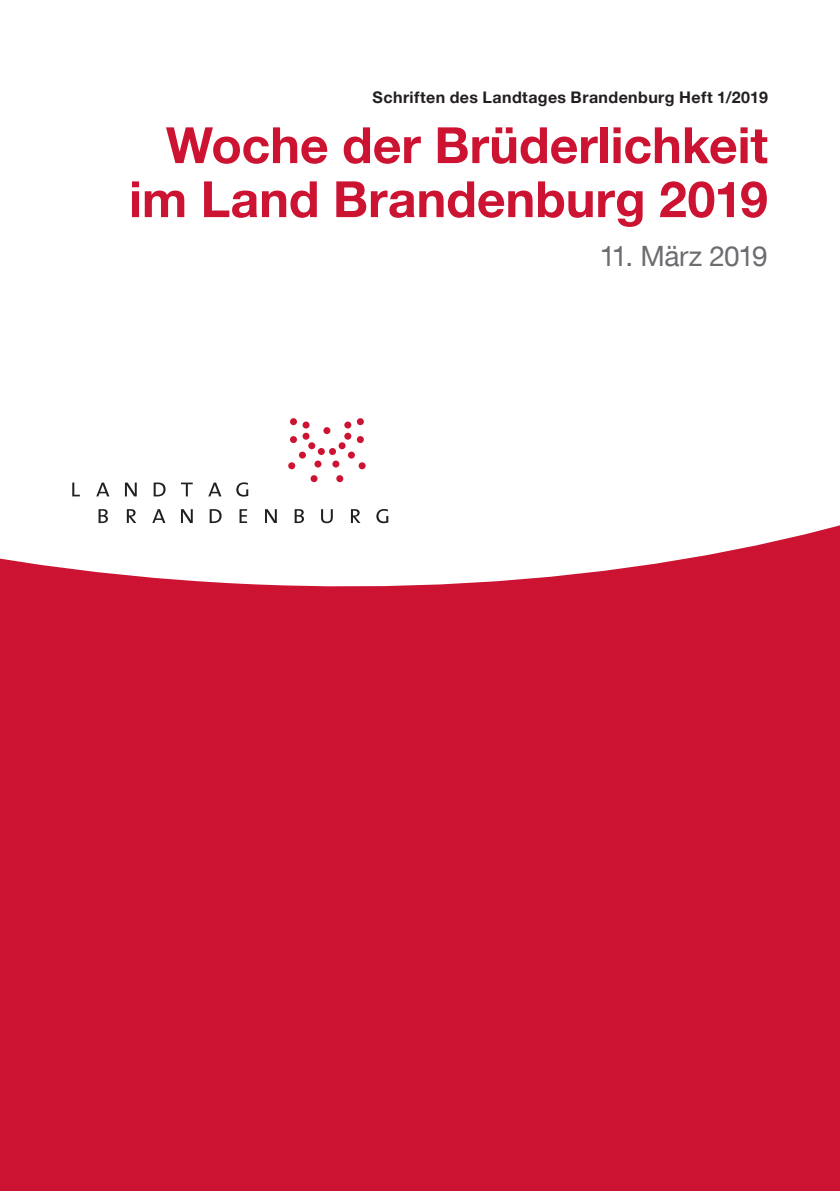
<style>
.page{position:relative;width:840px;height:1191px;background:#fff}
.page>*{position:absolute;margin:0;border:0;box-sizing:border-box;transform-origin:0 0}
.t1{font:700 50px/54px "Helvetica Neue CE";color:#cd1332;text-align:right}
.t2{font:28px "Helvetica Neue CE";letter-spacing:-.03em;color:#6c6d70}
.t3{font:700 16px "Helvetica Neue CE";letter-spacing:.025em;color:#231f20}
</style>
<div class="page">
<div style="left:0;top:541px;width:839px;height:650px;background:#cd1332"></div>
<svg style="left:0;top:509px;width:839px;height:78px;fill:#fff"></svg>
<svg style="left:72px;top:482px;width:8px;height:14px"></svg>
<svg style="left:96px;top:482px;width:14px;height:14px"></svg>
<svg style="left:98px;top:509px;width:15px;height:14px"></svg>
<svg style="left:125px;top:482px;width:12px;height:14px"></svg>
<svg style="left:127px;top:509px;width:14px;height:14px"></svg>
<svg style="left:153px;top:482px;width:13px;height:14px"></svg>
<svg style="left:152px;top:509px;width:19px;height:14px"></svg>
<svg style="left:181px;top:482px;width:12px;height:14px"></svg>
<svg style="left:181px;top:509px;width:17px;height:14px"></svg>
<svg style="left:208px;top:482px;width:14px;height:14px"></svg>
<svg style="left:209px;top:509px;width:18px;height:14px"></svg>
<svg style="left:236px;top:482px;width:13px;height:14px"></svg>
<svg style="left:239px;top:509px;width:14px;height:14px"></svg>
<svg style="left:265px;top:509px;width:18px;height:14px"></svg>
<svg style="left:294px;top:509px;width:17px;height:14px"></svg>
<svg style="left:321px;top:509px;width:19px;height:14px"></svg>
<svg style="left:351px;top:509px;width:17px;height:14px"></svg>
<svg style="left:376px;top:509px;width:20px;height:14px"></svg>
<div style="left:323px;top:427px;width:7px;height:7px;background:#cd1332;border-radius:50%"></div>
<div style="left:290px;top:418px;width:7px;height:7px;background:#cd1332;border-radius:50%"></div>
<div style="left:302px;top:421px;width:7px;height:7px;background:#cd1332;border-radius:50%"></div>
<div style="left:356px;top:418px;width:7px;height:7px;background:#cd1332;border-radius:50%"></div>
<div style="left:344px;top:421px;width:7px;height:7px;background:#cd1332;border-radius:50%"></div>
<div style="left:338px;top:442px;width:7px;height:7px;background:#cd1332;border-radius:50%"></div>
<div style="left:308px;top:442px;width:7px;height:7px;background:#cd1332;border-radius:50%"></div>
<div style="left:344px;top:433px;width:7px;height:7px;background:#cd1332;border-radius:50%"></div>
<div style="left:302px;top:433px;width:7px;height:7px;background:#cd1332;border-radius:50%"></div>
<div style="left:290px;top:436px;width:7px;height:7px;background:#cd1332;border-radius:50%"></div>
<div style="left:356px;top:436px;width:7px;height:7px;background:#cd1332;border-radius:50%"></div>
<div style="left:299px;top:451px;width:7px;height:7px;background:#cd1332;border-radius:50%"></div>
<div style="left:348px;top:451px;width:7px;height:7px;background:#cd1332;border-radius:50%"></div>
<div style="left:317px;top:448px;width:7px;height:7px;background:#cd1332;border-radius:50%"></div>
<div style="left:314px;top:460px;width:7px;height:7px;background:#cd1332;border-radius:50%"></div>
<div style="left:332px;top:460px;width:7px;height:7px;background:#cd1332;border-radius:50%"></div>
<div style="left:329px;top:448px;width:7px;height:7px;background:#cd1332;border-radius:50%"></div>
<div style="left:288px;top:462px;width:7px;height:7px;background:#cd1332;border-radius:50%"></div>
<div style="left:358px;top:462px;width:7px;height:7px;background:#cd1332;border-radius:50%"></div>
<div style="left:310px;top:475px;width:7px;height:7px;background:#cd1332;border-radius:50%"></div>
<div style="left:336px;top:475px;width:7px;height:7px;background:#cd1332;border-radius:50%"></div>
<p class="t3" style="left:372px;top:87px;width:396px">Schriften des Landtages Brandenburg Heft 1/2019</p>
<p class="t1" style="left:129px;top:119px;width:640px">Woche der Brüderlichkeit im Land Brandenburg 2019</p>
<p class="t2" style="left:599px;top:239px;width:170px">11. März 2019</p>
</div>
